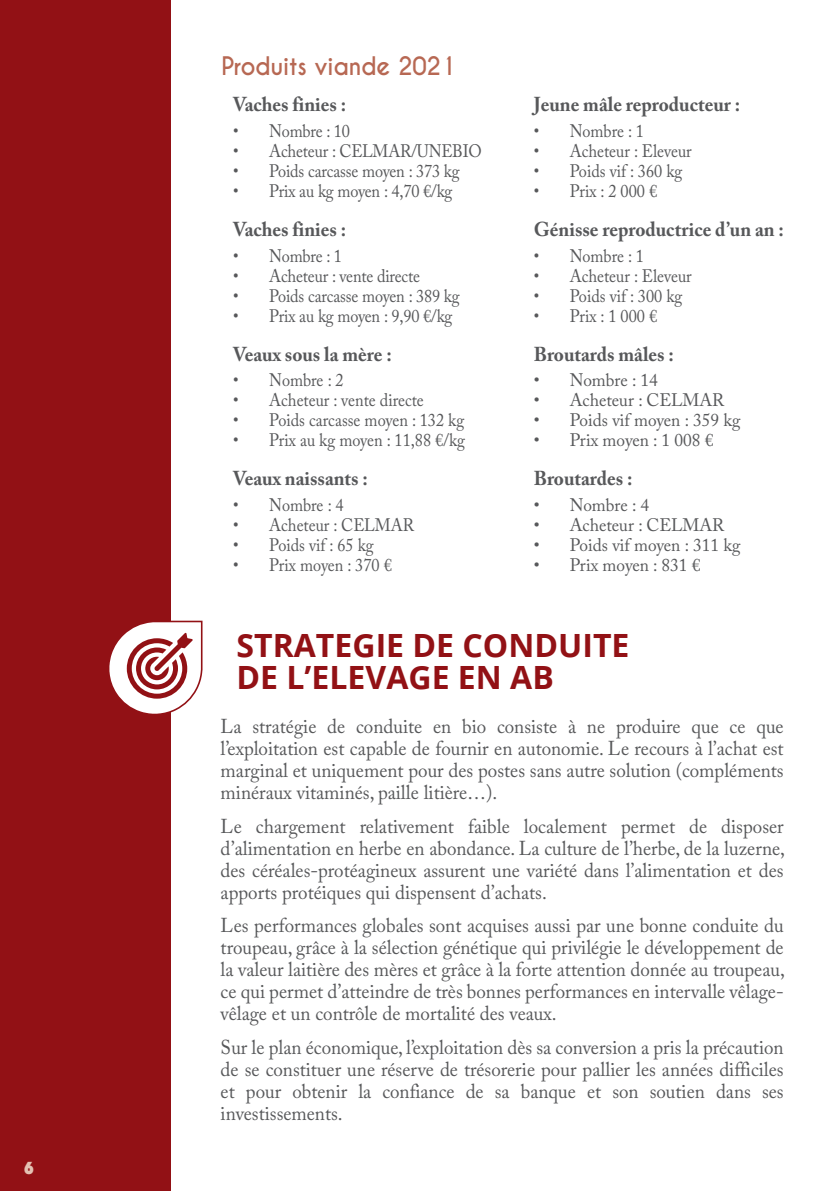
<style>
.page{position:relative;width:840px;height:1191px;background:#fff}
.page>*{position:absolute;margin:0;border:0;box-sizing:border-box;transform-origin:0 0}
.DOC_-_TEXTE_SANS_RET{font:700 32px/32px "Open Sans";color:#921115}
.DOC_-_TEXTE_SANS_RET-2{font:700 24px "Caviar Dreams";letter-spacing:-.01em;color:#b76853;scale:.95 1}
.DOC_-_TEXTE_SANS_RET-3{font:20px/22px "Adobe Caslon Pro";color:#57585a;text-align:justify;scale:.95 1}
.DOC_-_TEXTE_SANS_RET-4{font:700 20px "Adobe Caslon Pro";color:#57585a;scale:.96 1}
.t1{font:18px "Adobe Caslon Pro";color:#57585a;scale:.9 1}
.t2{font:18px "Adobe Caslon Pro";color:#57585a;scale:.96 1}
.DOC_-_TEXTE_SANS_RET-5{font:800 17.2px "Avenir Next Condensed";color:#e4c2b3}
</style>
<div class="page">
<div style="left:0;top:0;width:170px;height:1191px;background:#921115"></div>
<svg style="left:109px;top:620px;width:94px;height:96px"></svg>
<p class="DOC_-_TEXTE_SANS_RET-5" style="left:24px;top:1157px;width:11px">6</p>
<p class="DOC_-_TEXTE_SANS_RET-2" style="left:221px;top:52px;width:249px">Produits viande 2021</p>
<p class="DOC_-_TEXTE_SANS_RET-4" style="left:233px;top:92px;width:119px">Vaches finies :</p>
<p class="t1" style="left:233px;top:120px;width:131px">• Nombre : 10</p>
<p class="t1" style="left:233px;top:140px;width:277px">• Acheteur : CELMAR/UNEBIO</p>
<p class="t1" style="left:233px;top:160px;width:253px">• Poids carcasse moyen : 373 kg</p>
<p class="t1" style="left:233px;top:180px;width:245px">• Prix au kg moyen : 4,70 €/kg</p>
<p class="DOC_-_TEXTE_SANS_RET-4" style="left:233px;top:217px;width:119px">Vaches finies :</p>
<p class="t1" style="left:233px;top:245px;width:122px">• Nombre : 1</p>
<p class="t1" style="left:233px;top:265px;width:209px">• Acheteur : vente directe</p>
<p class="t1" style="left:233px;top:285px;width:253px">• Poids carcasse moyen : 389 kg</p>
<p class="t1" style="left:233px;top:305px;width:245px">• Prix au kg moyen : 9,90 €/kg</p>
<p class="DOC_-_TEXTE_SANS_RET-4" style="left:233px;top:342px;width:166px">Veaux sous la mère :</p>
<p class="t1" style="left:233px;top:369px;width:124px">• Nombre : 2</p>
<p class="t1" style="left:233px;top:389px;width:213px">• Acheteur : vente directe</p>
<p class="t1" style="left:233px;top:409px;width:258px">• Poids carcasse moyen : 132 kg</p>
<p class="t1" style="left:233px;top:429px;width:259px">• Prix au kg moyen : 11,88 €/kg</p>
<p class="DOC_-_TEXTE_SANS_RET-4" style="left:233px;top:467px;width:142px">Veaux naissants :</p>
<p class="t1" style="left:233px;top:494px;width:124px">• Nombre : 4</p>
<p class="t1" style="left:233px;top:514px;width:202px">• Acheteur : CELMAR</p>
<p class="t1" style="left:233px;top:534px;width:157px">• Poids vif : 65 kg</p>
<p class="t1" style="left:233px;top:554px;width:178px">• Prix moyen : 370 €</p>
<p class="DOC_-_TEXTE_SANS_RET-4" style="left:533px;top:92px;width:216px">Jeune mâle reproducteur :</p>
<p class="t1" style="left:533px;top:120px;width:124px">• Nombre : 1</p>
<p class="t1" style="left:533px;top:140px;width:177px">• Acheteur : Eleveur</p>
<p class="t1" style="left:533px;top:160px;width:166px">• Poids vif : 360 kg</p>
<p class="t1" style="left:533px;top:180px;width:138px">• Prix : 2 000 €</p>
<p class="DOC_-_TEXTE_SANS_RET-4" style="left:533px;top:217px;width:262px">Génisse reproductrice d’un an :</p>
<p class="t1" style="left:533px;top:245px;width:124px">• Nombre : 1</p>
<p class="t1" style="left:533px;top:265px;width:177px">• Acheteur : Eleveur</p>
<p class="t1" style="left:533px;top:285px;width:166px">• Poids vif : 300 kg</p>
<p class="t1" style="left:533px;top:305px;width:138px">• Prix : 1 000 €</p>
<p class="DOC_-_TEXTE_SANS_RET-4" style="left:533px;top:342px;width:147px">Broutards mâles :</p>
<p class="t2" style="left:533px;top:369px;width:130px">• Nombre : 14</p>
<p class="t2" style="left:533px;top:389px;width:200px">• Acheteur : CELMAR</p>
<p class="t2" style="left:533px;top:409px;width:217px">• Poids vif moyen : 359 kg</p>
<p class="t2" style="left:533px;top:429px;width:189px">• Prix moyen : 1 008 €</p>
<p class="DOC_-_TEXTE_SANS_RET-4" style="left:533px;top:467px;width:104px">Broutardes :</p>
<p class="t2" style="left:533px;top:494px;width:121px">• Nombre : 4</p>
<p class="t2" style="left:533px;top:514px;width:200px">• Acheteur : CELMAR</p>
<p class="t2" style="left:533px;top:534px;width:217px">• Poids vif moyen : 311 kg</p>
<p class="t2" style="left:533px;top:554px;width:175px">• Prix moyen : 831 €</p>
<p class="DOC_-_TEXTE_SANS_RET" style="left:236px;top:629px;width:394px">STRATEGIE DE CONDUITE<br>DE L’ELEVAGE EN AB</p>
<p class="DOC_-_TEXTE_SANS_RET-3" style="left:220px;top:715px;width:594px">La stratégie de conduite en bio consiste à ne produire que ce que l’exploitation est capable de fournir en autonomie. Le recours à l’achat est marginal et uniquement pour des postes sans autre solution (compléments minéraux vitaminés, paille litière…).</p>
<p class="DOC_-_TEXTE_SANS_RET-3" style="left:220px;top:815px;width:595px">Le chargement relativement faible localement permet de disposer d’alimentation en herbe en abondance. La culture de l’herbe, de la luzerne, des céréales-protéagineux assurent une variété dans l’alimentation et des apports protéiques qui dispensent d’achats.</p>
<p class="DOC_-_TEXTE_SANS_RET-3" style="left:220px;top:914px;width:595px">Les performances globales sont acquises aussi par une bonne conduite du troupeau, grâce à la sélection génétique qui privilégie le développement de la valeur laitière des mères et grâce à la forte attention donnée au troupeau, ce qui permet d’atteindre de très bonnes performances en intervalle vêlage&shy;vêlage et un contrôle de mortalité des veaux.</p>
<p class="DOC_-_TEXTE_SANS_RET-3" style="left:220px;top:1035px;width:594px">Sur le plan économique, l’exploitation dès sa conversion a pris la précaution de se constituer une réserve de trésorerie pour pallier les années difficiles et pour obtenir la confiance de sa banque et son soutien dans ses investissements.</p>
</div>
